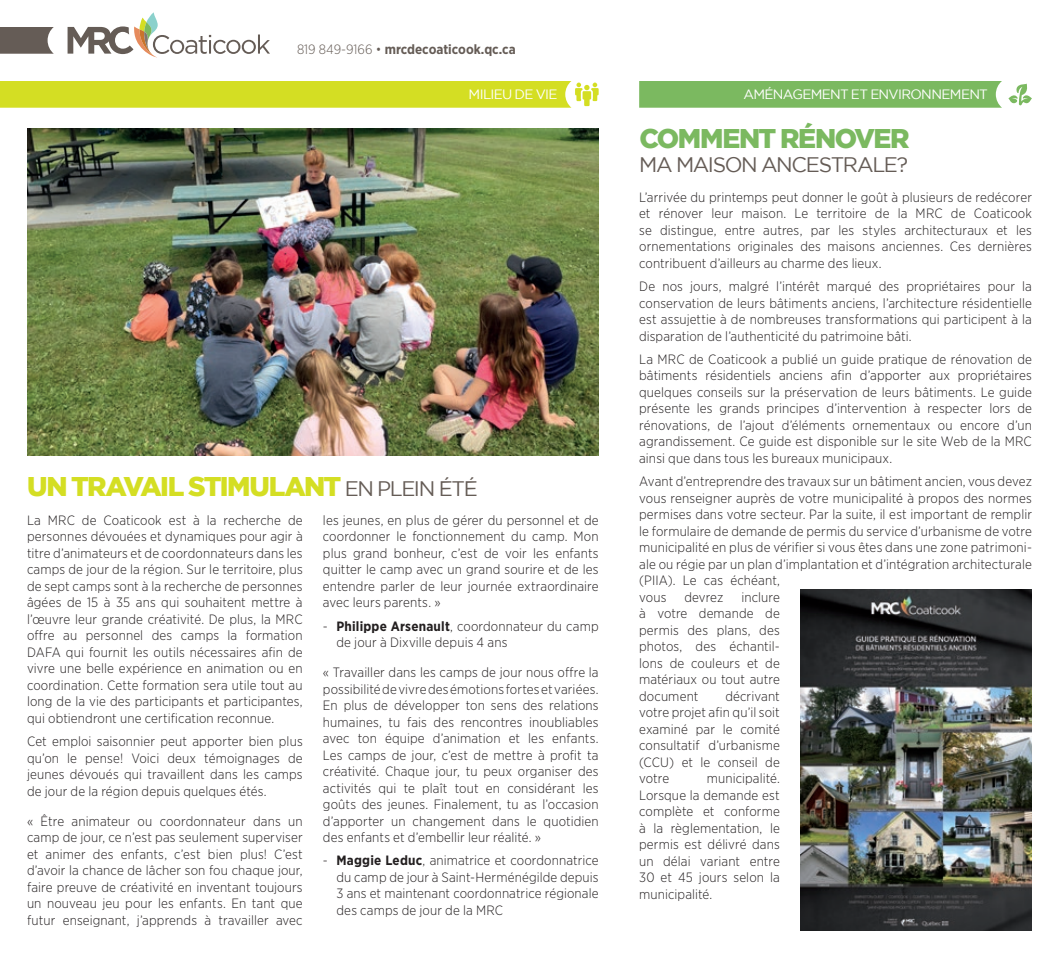
<style>
.page{position:relative;width:1059px;height:972px;background:#fff}
.page>*{position:absolute;margin:0;border:0;box-sizing:border-box;transform-origin:0 0}
.t1{font:900 27px "Gotham";letter-spacing:-.06em;color:#d4de23}
.t2{font:900 27px "Gotham";letter-spacing:-.055em;color:#7bb960}
.t3{font:21px "Gotham";letter-spacing:-.065em;color:#655c56}
.t4{font:300 13.5px/16.5px "Gotham Narrow";letter-spacing:.01em;color:#231f20;text-align:justify}
.t5{font:13.5px "Gotham";letter-spacing:-.05em;color:#fff}
.t6{font:700 13.5px "Gotham Narrow";color:#655c56}
.s1{font-weight:300}
.s2{font-weight:400;font-size:21px;color:#655c56}
.s3{font-weight:700}
</style>
<div class="page">
<svg style="left:68px;top:12px;width:202px;height:45px"></svg>
<svg style="left:0;top:27px;width:54px;height:27px"></svg>
<svg style="left:0;top:81px;width:598px;height:27px;background:#d5df2c"></svg>
<img style="left:800px;top:590px;width:231px;height:341px">
<img style="left:27px;top:128px;width:571px;height:328px">
<div style="left:639px;top:81px;width:362px;height:27px;background:#7bb960"></div>
<svg style="left:1008px;top:83px;width:23px;height:22px"></svg>
<p class="t6" style="left:297px;top:40px;width:220px"><span class="s1">819 849-9166 •</span> mrcdecoaticook.qc.ca</p>
<p class="t5" style="left:468px;top:87px;width:90px">MILIEU DE VIE</p>
<h1 class="t1" style="left:27px;top:471px;width:452px">UN TRAVAIL STIMULANT <span class="s2">EN PLEIN ÉTÉ</span></h1>
<p class="t4" style="left:27px;top:512px;width:277px">La MRC de Coaticook est à la recherche de personnes dévouées et dynamiques pour agir à titre d’animateurs et de coordonnateurs dans les camps de jour de la région. Sur le territoire, plus de sept camps sont à la recherche de personnes âgées de 15 à 35 ans qui souhaitent mettre à l’œuvre leur grande créativité. De plus, la MRC offre au personnel des camps la formation DAFA qui fournit les outils nécessaires afin de vivre une belle expérience en animation ou en coordination. Cette formation sera utile tout au long de la vie des participants et participantes, qui obtiendront une certification reconnue.</p>
<p class="t4" style="left:27px;top:733px;width:277px">Cet emploi saisonnier peut apporter bien plus qu’on le pense! Voici deux témoignages de jeunes dévoués qui travaillent dans les camps de jour de la région depuis quelques étés.</p>
<p class="t4" style="left:27px;top:812px;width:277px">« Être animateur ou coordonnateur dans un camp de jour, ce n’est pas seulement superviser et animer des enfants, c’est bien plus! C’est d’avoir la chance de lâcher son fou chaque jour, faire preuve de créativité en inventant toujours un nouveau jeu pour les enfants. En tant que futur enseignant, j’apprends à travailler avec</p>
<p class="t4" style="left:323px;top:512px;width:277px">les jeunes, en plus de gérer du personnel et de coordonner le fonctionnement du camp. Mon plus grand bonheur, c’est de voir les enfants quitter le camp avec un grand sourire et de les entendre parler de leur journée extraordinaire avec leurs parents. »</p>
<p class="t4" style="left:336px;top:617px;width:264px;text-indent:-14px">- <span class="s3">Philippe Arsenault</span>, coordonnateur du camp de jour à Dixville depuis 4 ans</p>
<p class="t4" style="left:323px;top:664px;width:277px">« Travailler dans les camps de jour nous offre la possibilité de vivre des émotions fortes et variées.<br>En plus de développer ton sens des relations humaines, tu fais des rencontres inoubliables avec ton équipe d’animation et les enfants.<br>Les camps de jour, c’est de mettre à profit ta créativité. Chaque jour, tu peux organiser des activités qui te plaît tout en considérant les goûts des jeunes. Finalement, tu as l’occasion d’apporter un changement dans le quotidien des enfants et d’embellir leur réalité. »</p>
<p class="t4" style="left:336px;top:852px;width:264px;text-indent:-14px">- <span class="s3">Maggie Leduc</span>, animatrice et coordonnatrice du camp de jour à Saint-Herménégilde depuis 3 ans et maintenant coordonnatrice régionale des camps de jour de la MRC</p>
<p class="t5" style="left:743px;top:87px;width:246px">AMÉNAGEMENT ET ENVIRONNEMENT</p>
<h1 class="t2" style="left:639px;top:123px;width:272px">COMMENT RÉNOVER</h1>
<h2 class="t3" style="left:639px;top:153px;width:270px">MA MAISON ANCESTRALE?</h2>
<p class="t4" style="left:639px;top:189px;width:394px">L’arrivée du printemps peut donner le goût à plusieurs de redécorer et rénover leur maison. Le territoire de la MRC de Coaticook se distingue, entre autres, par les styles architecturaux et les ornementations originales des maisons anciennes. Ces dernières contribuent d’ailleurs au charme des lieux.</p>
<p class="t4" style="left:639px;top:278px;width:394px">De nos jours, malgré l’intérêt marqué des propriétaires pour la conservation de leurs bâtiments anciens, l’architecture résidentielle est assujettie à de nombreuses transformations qui participent à la disparation de l’authenticité du patrimoine bâti.</p>
<p class="t4" style="left:639px;top:351px;width:394px">La MRC de Coaticook a publié un guide pratique de rénovation de bâtiments résidentiels anciens afin d’apporter aux propriétaires quelques conseils sur la préservation de leurs bâtiments. Le guide présente les grands principes d’intervention à respecter lors de rénovations, de l’ajout d’éléments ornementaux ou encore d’un agrandissement. Ce guide est disponible sur le site Web de la MRC ainsi que dans tous les bureaux municipaux.</p>
<p class="t4" style="left:639px;top:473px;width:394px;text-align:left">Avant d’entreprendre des travaux sur un bâtiment ancien, vous devez vous renseigner auprès de votre municipalité à propos des normes permises dans votre secteur. Par la suite, il est important de remplir le formulaire de demande de permis du service d’urbanisme de votre municipalité en plus de vérifier si vous êtes dans une zone patrimoni&shy;ale ou régie par un plan d’implantation et d’intégration architecturale (PIIA). Le cas échéant,<br>vous</p>
<p class="t4" style="left:639px;top:588px;width:142px;text-indent:102px">inclure à votre demande de permis des plans, des photos, des échantil&shy;lons de couleurs et de matériaux ou tout autre document</p>
<p class="t4" style="left:684px;top:588px;width:41px">devrez</p>
<p class="t4" style="left:639px;top:687px;width:142px;text-indent:86px">décrivant votre projet afin qu’il soit examiné par le comité consultatif d’urbanisme (CCU) et le conseil de votre</p>
<p class="t4" style="left:639px;top:770px;width:142px;text-indent:68px">municipalité.<br>Lorsque la demande est complète et conforme à la règlementation, le permis est délivré dans un délai variant entre 30 et 45 jours selon la municipalité.</p>
</div>
